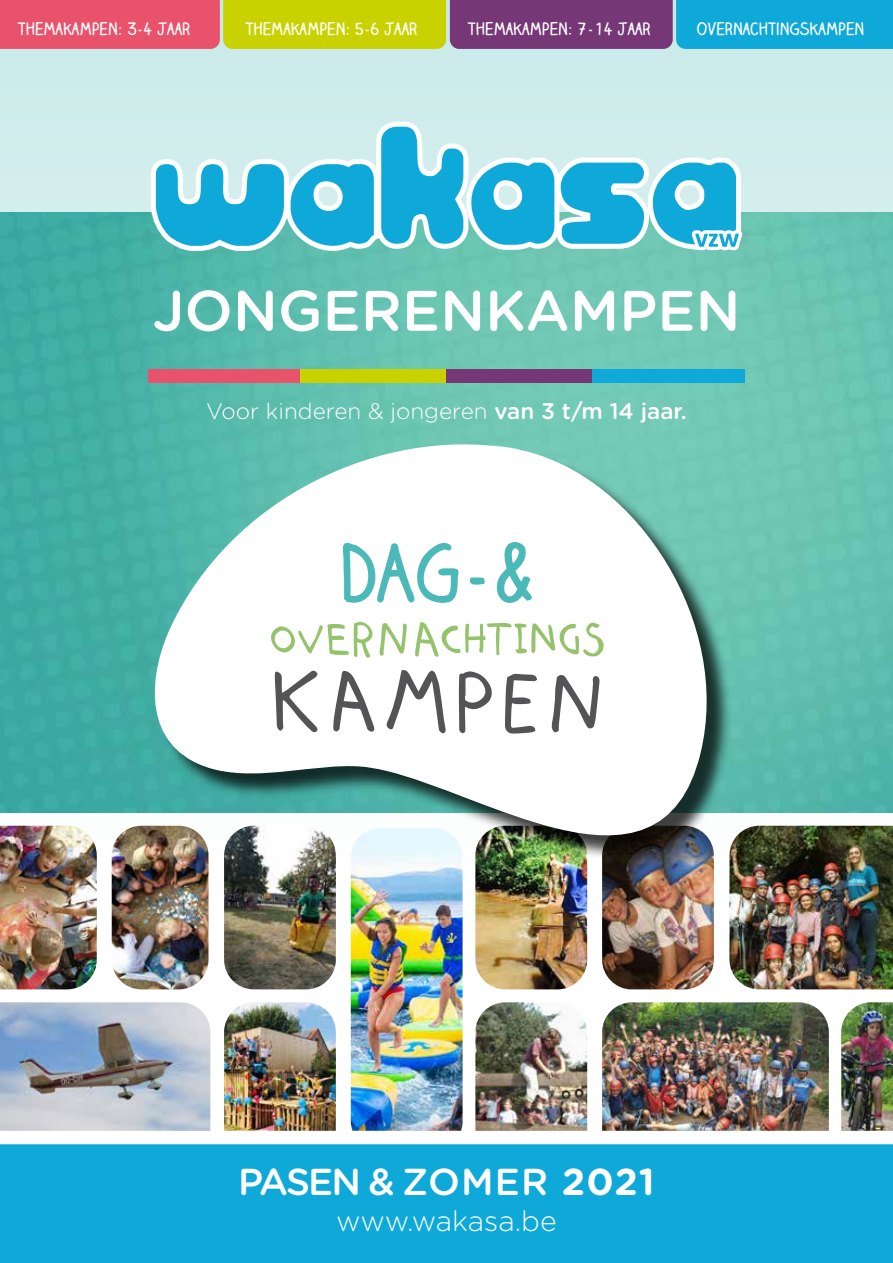
<style>
.page{position:relative;width:893px;height:1263px;background:#fff}
.page>*{position:absolute;margin:0;border:0;box-sizing:border-box;transform-origin:0 0}
.t1{font:500 57px "Gotham Rounded";color:#fff}
.t2{font:500 37.5px "Gotham Rounded";letter-spacing:-.03em;color:#fff}
.t3{font:300 28.5px "Gotham Rounded";letter-spacing:-.005em;color:#fff}
.t4{font:300 22.5px "Gotham Rounded";color:#fff}
.t5{font:700 16.5px "Claire Hand";color:#fff}
.s1{font-weight:500}
.s2{font-weight:700}
</style>
<div class="page">
<div style="left:0;top:0;width:893px;height:863px;background:#cfeceb"></div>
<img style="left:0;top:826px;width:97px;height:163px">
<img style="left:0;top:1002px;width:210px;height:129px">
<img style="left:475px;top:886px;width:112px;height:103px">
<img style="left:475px;top:1002px;width:112px;height:129px">
<img style="left:224px;top:886px;width:112px;height:103px">
<img style="left:224px;top:1002px;width:112px;height:129px">
<img style="left:729px;top:826px;width:164px;height:163px">
<img style="left:112px;top:826px;width:96px;height:163px">
<img style="left:602px;top:886px;width:112px;height:103px">
<img style="left:602px;top:1002px;width:227px;height:129px">
<img style="left:351px;top:886px;width:112px;height:245px">
<img style="left:841px;top:1002px;width:52px;height:129px">
<div style="left:0;top:1144px;width:893px;height:119px;background:#0ea9d8"></div>
<img style="left:0;top:213px;width:893px;height:599px">
<svg style="left:146px;top:121px;width:595px;height:135px"></svg>
<svg style="left:156px;top:127px;width:580px;height:128px"></svg>
<svg style="left:688px;top:180px;width:59px;height:118px;background:#69c7cf"></svg>
<svg style="left:140px;top:369px;width:606px;height:517px;background:#afd1ca"></svg>
<svg style="left:386px;top:670px;width:60px;height:63px;background:#cccccd"></svg>
<svg style="left:551px;top:674px;width:48px;height:59px;background:#c1c1c2"></svg>
<svg style="left:275px;top:670px;width:43px;height:63px;background:#c5c5c6"></svg>
<svg style="left:333px;top:670px;width:42px;height:62px;background:#c2c2c3"></svg>
<svg style="left:505px;top:673px;width:32px;height:61px;background:#bcbcbd"></svg>
<svg style="left:459px;top:671px;width:34px;height:62px;background:#c2c2c3"></svg>
<svg style="left:379px;top:622px;width:28px;height:34px"></svg>
<svg style="left:270px;top:622px;width:103px;height:36px;background:#e2efd7"></svg>
<svg style="left:415px;top:621px;width:189px;height:36px;background:#e2efd7"></svg>
<svg style="left:342px;top:543px;width:117px;height:60px;background:#bbe4e4"></svg>
<svg style="left:469px;top:577px;width:16px;height:8px"></svg>
<svg style="left:497px;top:542px;width:35px;height:61px;background:#a5dcdb"></svg>
<svg style="left:0;top:0;width:893px;height:49px;background:#8e826f"></svg>
<p class="t5" style="left:18px;top:18px;width:174px">THEMAKAMPEN: 3-4 JAAR</p>
<p class="t5" style="left:245px;top:18px;width:173px">THEMAKAMPEN: 5-6 JAAR</p>
<p class="t5" style="left:468px;top:18px;width:185px">THEMAKAMPEN: 7-14 JAAR</p>
<p class="t5" style="left:697px;top:18px;width:169px">OVERNACHTINGSKAMPEN</p>
<h1 class="t1" style="left:152px;top:270px;width:590px">JONGERENKAMPEN</h1>
<h3 class="t4" style="left:206px;top:396px;width:482px">Voor kinderen &amp; jongeren <span class="s1">van 3 t/m 14 jaar.</span></h3>
<h2 class="t2" style="left:238px;top:1155px;width:418px">PASEN &amp; ZOMER <span class="s2">2021</span></h2>
<h3 class="t3" style="left:336px;top:1202px;width:222px">www.wakasa.be</h3>
</div>
